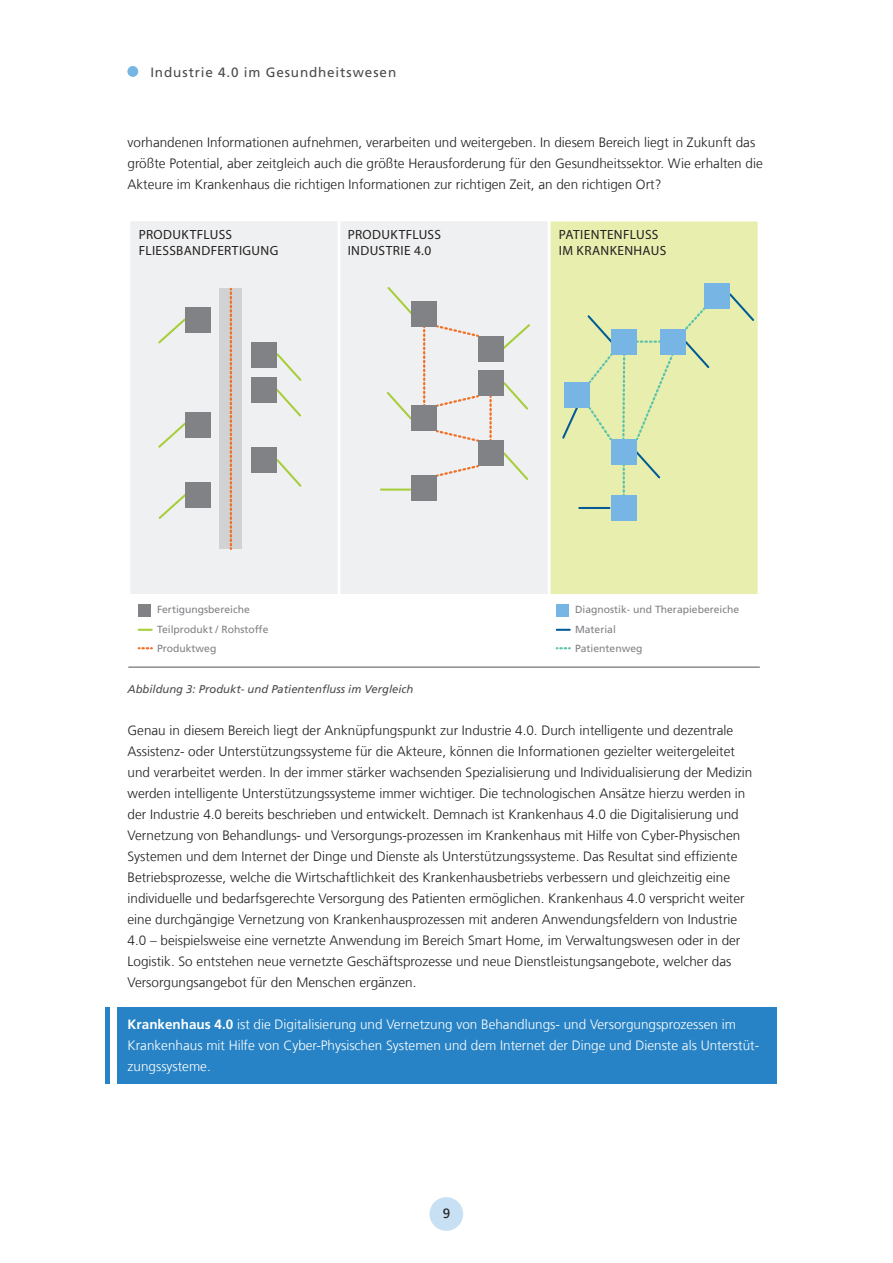
<style>
.page{position:relative;width:893px;height:1263px;background:#fff}
.page>*{position:absolute;margin:0;border:0;box-sizing:border-box;transform-origin:0 0}
.t1{font:300 13.5px/21px "Frutiger LT Com";color:#231f20}
.t2{font:300 13.5px/21px "Frutiger LT Com";color:#fff}
.t3{font:13.5px "Frutiger LT Com";letter-spacing:.065em;color:#4b4c4d}
.t4{font:13.5px "Frutiger LT Com";color:#231f20}
.t5{font:13.35px/16px "Myriad Pro";letter-spacing:.03em;color:#231f20}
.t6{font:italic 11.25px "Frutiger LT Com";color:#4b4c4d}
.t7{font:10.35px/19.5px "Frutiger LT Com";color:#808285}
.s1{font-weight:700}
</style>
<div class="page">
<div style="left:429px;top:1197px;width:34px;height:34px;background:#c7e0f3;border-radius:50%"></div>
<div style="left:127px;top:66px;width:11px;height:11px;background:#77b6e4;border-radius:50%"></div>
<div style="left:117px;top:1007px;width:659px;height:76px;background:#2783c5"></div>
<div style="left:105px;top:1007px;width:5px;height:76px;background:#2783c5"></div>
<div style="left:549px;top:220px;width:210px;height:375px;background:#e7eeae"></div>
<div style="left:548px;top:219px;width:212px;height:378px;border:3px solid #fff"></div>
<div style="left:129px;top:220px;width:420px;height:375px;background:#eff0f1"></div>
<div style="left:128px;top:219px;width:422px;height:377px;border:2px solid #fff"></div>
<div style="left:220px;top:288px;width:22px;height:260px;background:#d1d2d4"></div>
<hr style="left:338px;top:220px;width:2px;height:375px;background:#fff">
<hr style="left:548px;top:220px;width:2px;height:375px;background:#fff">
<svg style="left:437px;top:465px;width:41px;height:12px"></svg>
<svg style="left:437px;top:430px;width:41px;height:12px"></svg>
<svg style="left:437px;top:395px;width:41px;height:12px"></svg>
<svg style="left:423px;top:326px;width:2px;height:80px"></svg>
<svg style="left:437px;top:325px;width:41px;height:12px"></svg>
<svg style="left:489px;top:396px;width:3px;height:45px"></svg>
<svg style="left:589px;top:408px;width:23px;height:32px"></svg>
<svg style="left:588px;top:353px;width:27px;height:30px"></svg>
<svg style="left:635px;top:353px;width:40px;height:87px"></svg>
<svg style="left:621px;top:354px;width:5px;height:85px"></svg>
<svg style="left:230px;top:289px;width:2px;height:260px"></svg>
<svg style="left:158px;top:494px;width:27px;height:25px"></svg>
<svg style="left:158px;top:422px;width:27px;height:26px"></svg>
<svg style="left:158px;top:318px;width:27px;height:26px"></svg>
<div style="left:185px;top:412px;width:26px;height:26px;background:#808285"></div>
<div style="left:185px;top:482px;width:26px;height:26px;background:#808285"></div>
<div style="left:138px;top:604px;width:13px;height:12px;background:#808285"></div>
<div style="left:557px;top:604px;width:12px;height:12px;background:#77b6e4"></div>
<div style="left:185px;top:307px;width:26px;height:26px;background:#808285"></div>
<svg style="left:277px;top:353px;width:25px;height:64px"></svg>
<svg style="left:277px;top:459px;width:25px;height:28px"></svg>
<div style="left:251px;top:447px;width:26px;height:26px;background:#808285"></div>
<div style="left:251px;top:377px;width:26px;height:26px;background:#808285"></div>
<div style="left:251px;top:342px;width:26px;height:26px;background:#808285"></div>
<svg style="left:503px;top:380px;width:25px;height:30px"></svg>
<svg style="left:503px;top:324px;width:27px;height:27px"></svg>
<svg style="left:503px;top:450px;width:25px;height:30px"></svg>
<div style="left:478px;top:441px;width:25px;height:25px;background:#808285"></div>
<div style="left:478px;top:371px;width:25px;height:25px;background:#808285"></div>
<div style="left:478px;top:336px;width:25px;height:25px;background:#808285"></div>
<svg style="left:387px;top:287px;width:24px;height:28px"></svg>
<svg style="left:387px;top:392px;width:27px;height:29px"></svg>
<hr style="left:381px;top:489px;width:30px;height:2px;background:#a6ce39">
<div style="left:412px;top:406px;width:25px;height:25px;background:#808285"></div>
<div style="left:412px;top:476px;width:25px;height:25px;background:#808285"></div>
<div style="left:411px;top:301px;width:26px;height:25px;background:#808285"></div>
<svg style="left:623px;top:465px;width:2px;height:30px"></svg>
<svg style="left:637px;top:341px;width:23px;height:2px"></svg>
<svg style="left:730px;top:293px;width:24px;height:28px"></svg>
<svg style="left:681px;top:307px;width:29px;height:61px"></svg>
<svg style="left:636px;top:449px;width:25px;height:30px"></svg>
<hr style="left:579px;top:507px;width:30px;height:2px;background:#005b96">
<svg style="left:587px;top:315px;width:24px;height:28px"></svg>
<svg style="left:562px;top:408px;width:16px;height:31px"></svg>
<div style="left:564px;top:382px;width:26px;height:26px;background:#77b6e4"></div>
<div style="left:660px;top:329px;width:25px;height:25px;background:#77b6e4"></div>
<div style="left:611px;top:439px;width:25px;height:26px;background:#77b6e4"></div>
<div style="left:611px;top:329px;width:25px;height:25px;background:#77b6e4"></div>
<div style="left:704px;top:283px;width:26px;height:26px;background:#77b6e4"></div>
<div style="left:611px;top:495px;width:25px;height:26px;background:#77b6e4"></div>
<svg style="left:139px;top:629px;width:13px;height:2px"></svg>
<svg style="left:139px;top:647px;width:13px;height:2px"></svg>
<svg style="left:557px;top:629px;width:13px;height:2px"></svg>
<svg style="left:557px;top:647px;width:13px;height:2px"></svg>
<hr style="left:129px;top:666px;width:630px;height:2px;background:#939598">
<p class="t3" style="left:150px;top:64px;width:247px">Industrie 4.0 im Gesundheitswesen</p>
<p class="t1" style="left:128px;top:132px;width:637px">vorhandenen Informationen aufnehmen, verarbeiten und weitergeben. In diesem Bereich liegt in Zukunft das größte Potential, aber zeitgleich auch die größte Herausforderung für den Gesundheitssektor. Wie erhalten die<br>Akteure im Krankenhaus die richtigen Informationen zur richtigen Zeit, an den richtigen Ort?</p>
<p class="t5" style="left:139px;top:227px;width:141px">PRODUKTFLUSS<br>FLIESSBANDFERTIGUNG</p>
<p class="t5" style="left:348px;top:227px;width:95px">PRODUKTFLUSS<br>INDUSTRIE 4.0</p>
<p class="t5" style="left:559px;top:227px;width:109px">PATIENTENFLUSS<br>IM KRANKENHAUS</p>
<p class="t7" style="left:157px;top:600px;width:113px">Fertigungsbereiche<br>Teilprodukt / Rohstoffe<br>Produktweg</p>
<p class="t7" style="left:575px;top:600px;width:166px">Diagnostik- und Therapiebereiche<br>Material<br>Patientenweg</p>
<p class="t6" style="left:128px;top:683px;width:287px">Abbildung 3: Produkt- und Patientenfluss im Vergleich</p>
<p class="t1" style="left:128px;top:720px;width:626px">Genau in diesem Bereich liegt der Anknüpfungspunkt zur Industrie 4.0. Durch intelligente und dezentrale Assistenz- oder Unterstützungssysteme für die Akteure, können die Informationen gezielter weitergeleitet und verarbeitet werden. In der immer stärker wachsenden Spezialisierung und Individualisierung der Medizin werden intelligente Unterstützungssysteme immer wichtiger. Die technologischen Ansätze hierzu werden in der Industrie 4.0 bereits beschrieben und entwickelt. Demnach ist Krankenhaus 4.0 die Digitalisierung und Vernetzung von Behandlungs- und Versorgungs-prozessen im Krankenhaus mit Hilfe von Cyber-Physischen Systemen und dem Internet der Dinge und Dienste als Unterstützungssysteme. Das Resultat sind effiziente Betriebsprozesse, welche die Wirtschaftlichkeit des Krankenhausbetriebs verbessern und gleichzeitig eine individuelle und bedarfsgerechte Versorgung des Patienten ermöglichen. Krankenhaus 4.0 verspricht weiter eine durchgängige Vernetzung von Krankenhausprozessen mit anderen Anwendungsfeldern von Industrie 4.0 – beispielsweise eine vernetzte Anwendung im Bereich Smart Home, im Verwaltungswesen oder in der Logistik. So entstehen neue vernetzte Geschäftsprozesse und neue Dienstleistungsangebote, welcher das Versorgungsangebot für den Menschen ergänzen.</p>
<p class="t2" style="left:128px;top:1014px;width:633px"><span class="s1">Krankenhaus 4.0</span> ist die Digitalisierung und Vernetzung von Behandlungs- und Versorgungsprozessen im<br>Krankenhaus mit Hilfe von Cyber-Physischen Systemen und dem Internet der Dinge und Dienste als Unterstüt&shy;zungssysteme.</p>
<p class="t4" style="left:443px;top:1205px;width:9px">9</p>
</div>
